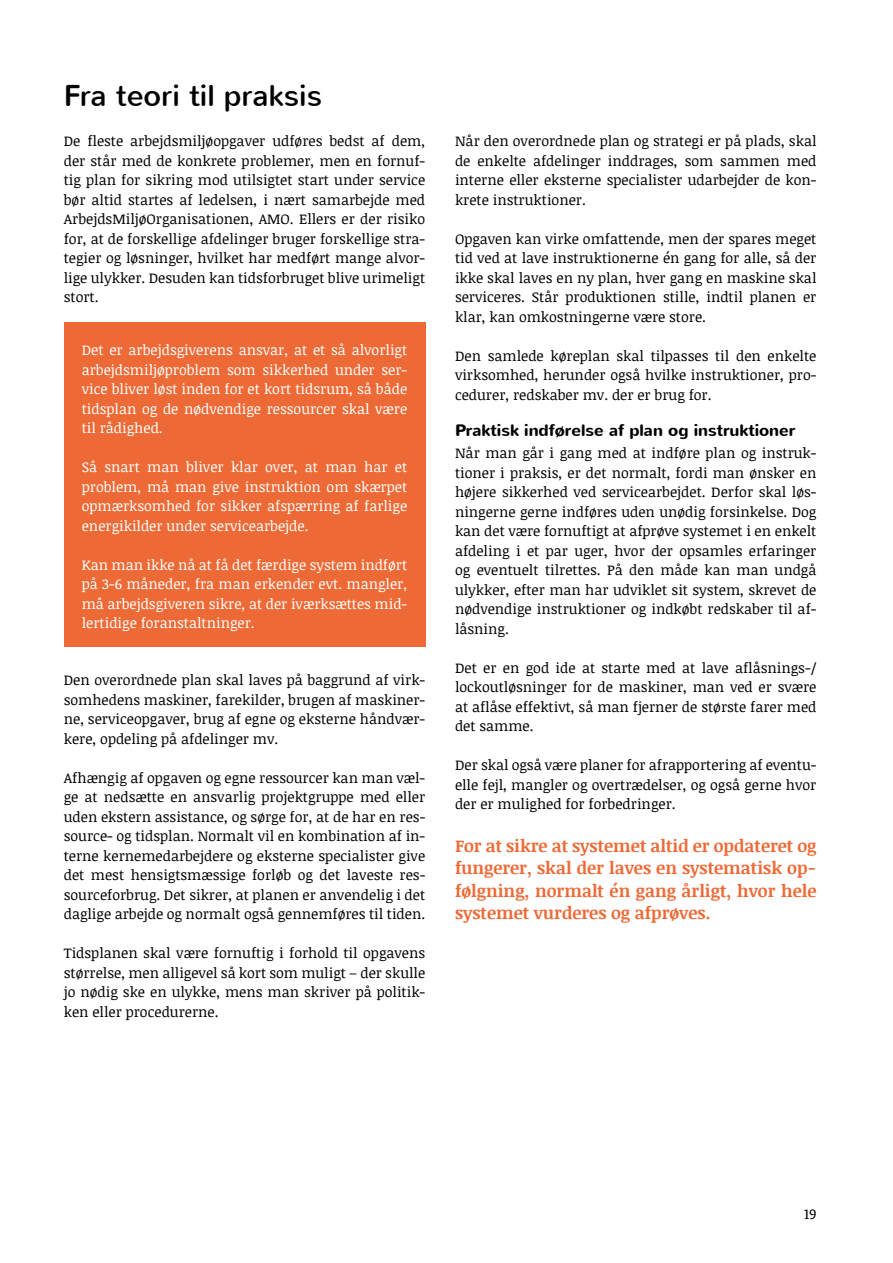
<style>
.page{position:relative;width:893px;height:1263px;background:#fff}
.page>*{position:absolute;margin:0;border:0;box-sizing:border-box;transform-origin:0 0}
.t1{font:30px "Nunito";color:#000}
.t2{font:700 17.25px/22.5px "Noticia Text";color:#ed6a36;text-align:justify}
.t3{font:700 16.5px "Nunito";color:#000}
.t4{font:14.25px/19.5px "Noticia Text";color:#000;text-align:justify}
.t5{font:14.25px/19.5px "Noticia Text";color:#fff;text-align:justify}
</style>
<div class="page">
<div style="left:64px;top:322px;width:361px;height:324px;background:#ed6a36"></div>
<h1 class="t1" style="left:64px;top:77px;width:260px">Fra teori til praksis</h1>
<p class="t4" style="left:64px;top:131px;width:363px">De fleste arbejdsmiljøopgaver udføres bedst af dem, der står med de konkrete problemer, men en fornuf&shy;tig plan for sikring mod utilsigtet start under service bør altid startes af ledelsen, i nært samarbejde med ArbejdsMiljøOrganisationen, AMO. Ellers er der risiko for, at de forskellige afdelinger bruger forskellige stra&shy;tegier og løsninger, hvilket har medført mange alvor&shy;lige ulykker. Desuden kan tidsforbruget blive urimeligt stort.</p>
<p class="t5" style="left:82px;top:340px;width:327px">Det er arbejdsgiverens ansvar, at et så alvorligt arbejdsmiljøproblem som sikkerhed under ser&shy;vice bliver løst inden for et kort tidsrum, så både tidsplan og de nødvendige ressourcer skal være til rådighed.</p>
<p class="t5" style="left:82px;top:457px;width:327px">Så snart man bliver klar over, at man har et problem, må man give instruktion om skærpet opmærksomhed for sikker afspærring af farlige energikilder under servicearbejde.</p>
<p class="t5" style="left:82px;top:554px;width:327px">Kan man ikke nå at få det færdige system indført på 3-6 måneder, fra man erkender evt. mangler, må arbejdsgiveren sikre, at der iværksættes mid&shy;lertidige foranstaltninger.</p>
<p class="t4" style="left:64px;top:670px;width:363px">Den overordnede plan skal laves på baggrund af virk&shy;somhedens maskiner, farekilder, brugen af maskiner&shy;ne, serviceopgaver, brug af egne og eksterne håndvær&shy;kere, opdeling på afdelinger mv.</p>
<p class="t4" style="left:64px;top:767px;width:363px">Afhængig af opgaven og egne ressourcer kan man væl&shy;ge at nedsætte en ansvarlig projektgruppe med eller uden ekstern assistance, og sørge for, at de har en res&shy;source- og tidsplan. Normalt vil en kombination af in&shy;terne kernemedarbejdere og eksterne specialister give det mest hensigtsmæssige forløb og det laveste res&shy;sourceforbrug. Det sikrer, at planen er anvendelig i det daglige arbejde og normalt også gennemføres til tiden.</p>
<p class="t4" style="left:64px;top:943px;width:363px">Tidsplanen skal være fornuftig i forhold til opgavens størrelse, men alligevel så kort som muligt – der skulle jo nødig ske en ulykke, mens man skriver på politik&shy;ken eller procedurerne.</p>
<p class="t4" style="left:455px;top:131px;width:363px">Når den overordnede plan og strategi er på plads, skal de enkelte afdelinger inddrages, som sammen med interne eller eksterne specialister udarbejder de kon&shy;krete instruktioner.</p>
<p class="t4" style="left:455px;top:229px;width:363px">Opgaven kan virke omfattende, men der spares meget tid ved at lave instruktionerne én gang for alle, så der ikke skal laves en ny plan, hver gang en maskine skal serviceres. Står produktionen stille, indtil planen er klar, kan omkostningerne være store.</p>
<p class="t4" style="left:455px;top:346px;width:363px">Den samlede køreplan skal tilpasses til den enkelte virksomhed, herunder også hvilke instruktioner, pro&shy;cedurer, redskaber mv. der er brug for.</p>
<p class="t3" style="left:455px;top:419px;width:342px">Praktisk indførelse af plan og instruktioner</p>
<p class="t4" style="left:455px;top:443px;width:363px">Når man går i gang med at indføre plan og instruk&shy;tioner i praksis, er det normalt, fordi man ønsker en højere sikkerhed ved servicearbejdet. Derfor skal løs&shy;ningerne gerne indføres uden unødig forsinkelse. Dog kan det være fornuftigt at afprøve systemet i en enkelt afdeling i et par uger, hvor der opsamles erfaringer og eventuelt tilrettes. På den måde kan man undgå ulykker, efter man har udviklet sit system, skrevet de nødvendige instruktioner og indkøbt redskaber til af&shy;låsning.</p>
<p class="t4" style="left:455px;top:658px;width:363px">Det er en god ide at starte med at lave aflåsnings-/ lockoutløsninger for de maskiner, man ved er svære at aflåse effektivt, så man fjerner de største farer med det samme.</p>
<p class="t4" style="left:455px;top:755px;width:363px">Der skal også være planer for afrapportering af eventu&shy;elle fejl, mangler og overtrædelser, og også gerne hvor der er mulighed for forbedringer.</p>
<p class="t2" style="left:455px;top:833px;width:363px">For at sikre at systemet altid er opdateret og fungerer, skal der laves en systematisk op&shy;følgning, normalt én gang årligt, hvor hele systemet vurderes og afprøves.</p>
<p class="t4" style="left:804px;top:1203px;width:14px">19</p>
</div>
